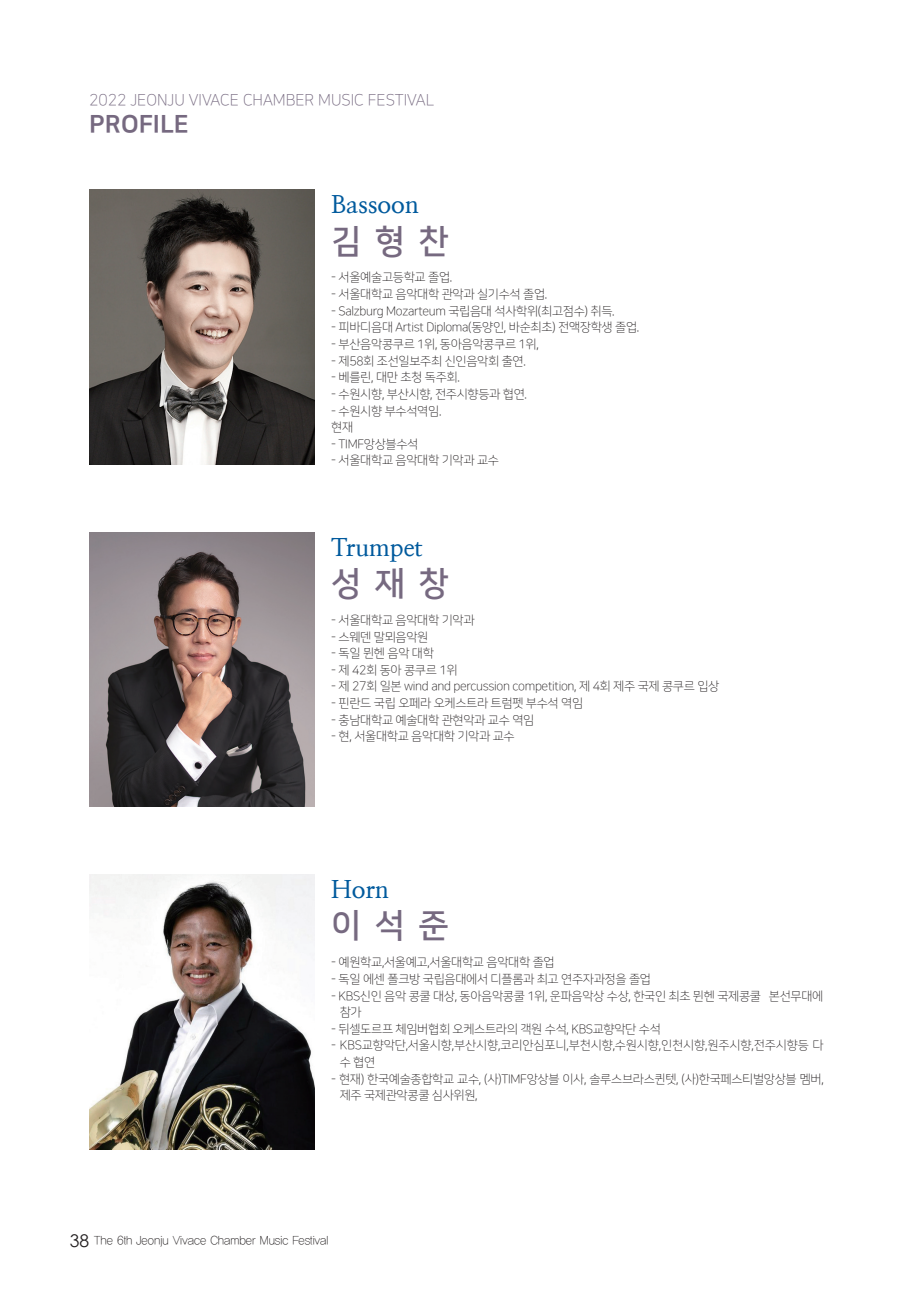
<style>
.page{position:relative;width:923px;height:1310px;background:#fff}
.page>*{position:absolute;margin:0;border:0;box-sizing:border-box;transform-origin:0 0}
.t1{font:33.25px "Nanum Square B";letter-spacing:.4em;color:#766980}
.t2{font:700 24.5px "Nanum Myeongjo";color:#015a9d}
.t3{font:24.5px "Nanum Square EB";color:#766980}
.t4{font:15.75px "Nanum Square L";color:#766980}
.t5{font:12.25px/16.6px "Nanum Square L";letter-spacing:-.025em;color:#231f20}
.t6{font:12.25px "YDIYGO310";color:#231f20;scale:.95 1}
.s1{font-family:"Century Gothic";font-size:17.5px}
</style>
<div class="page">
<img style="left:89px;top:874px;width:225px;height:275px">
<img style="left:89px;top:190px;width:225px;height:274px">
<img style="left:89px;top:532px;width:225px;height:275px">
<p class="t4" style="left:89px;top:92px;width:346px">2022 JEONJU VIVACE CHAMBER MUSIC FESTIVAL</p>
<h2 class="t3" style="left:89px;top:111px;width:101px">PROFILE</h2>
<h2 class="t2" style="left:331px;top:190px;width:89px">Bassoon</h2>
<h1 class="t1" style="left:331px;top:223px;width:119px">김형찬</h1>
<p class="t5" style="left:331px;top:269px;width:122px">- 서울예술고등학교 졸업.</p>
<p class="t5" style="left:331px;top:286px;width:217px">- 서울대학교 음악대학 관악과 실기수석 졸업.</p>
<p class="t5" style="left:331px;top:303px;width:285px">- Salzburg Mozarteum 국립음대 석사학위(최고점수) 취득.</p>
<p class="t5" style="left:331px;top:319px;width:309px">- 피바디음대 Artist Diploma(동양인, 바순최초) 전액장학생 졸업.</p>
<p class="t5" style="left:331px;top:336px;width:209px">- 부산음악콩쿠르 1위, 동아음악콩쿠르 1위,</p>
<p class="t5" style="left:331px;top:353px;width:196px">- 제58회 조선일보주최 신인음악회 출연.</p>
<p class="t5" style="left:331px;top:369px;width:130px">- 베를린, 대만 초청 독주회.</p>
<p class="t5" style="left:331px;top:386px;width:197px">- 수원시향, 부산시향, 전주시향등과 협연.</p>
<p class="t5" style="left:331px;top:402px;width:112px">- 수원시향 부수석역임. 현재</p>
<p class="t5" style="left:331px;top:436px;width:89px">- TIMF앙상블수석</p>
<p class="t5" style="left:331px;top:452px;width:169px">- 서울대학교 음악대학 기악과 교수</p>
<h2 class="t2" style="left:331px;top:532px;width:93px">Trumpet</h2>
<h1 class="t1" style="left:331px;top:566px;width:119px">성재창</h1>
<p class="t5" style="left:331px;top:612px;width:145px">- 서울대학교 음악대학 기악과</p>
<p class="t5" style="left:331px;top:628px;width:99px">- 스웨덴 말뫼음악원</p>
<p class="t5" style="left:331px;top:645px;width:104px">- 독일 뮌헨 음악 대학</p>
<p class="t5" style="left:331px;top:662px;width:128px">- 제 42회 동아 콩쿠르 1위</p>
<p class="t5" style="left:331px;top:678px;width:390px">- 제 27회 일본 wind and percussion competition, 제 4회 제주 국제 콩쿠르 입상</p>
<p class="t5" style="left:331px;top:695px;width:253px">- 핀란드 국립 오페라 오케스트라 트럼펫 부수석 역임</p>
<p class="t5" style="left:331px;top:711px;width:205px">- 충남대학교 예술대학 관현악과 교수 역임</p>
<p class="t5" style="left:331px;top:728px;width:185px">- 현, 서울대학교 음악대학 기악과 교수</p>
<h2 class="t2" style="left:331px;top:874px;width:59px">Horn</h2>
<h1 class="t1" style="left:331px;top:908px;width:119px">이석준</h1>
<p class="t5" style="left:331px;top:954px;width:225px">- 예원학교,서울예고,서울대학교 음악대학 졸업</p>
<p class="t5" style="left:331px;top:971px;width:321px">- 독일 에센 폴크방 국립음대에서 디플롬과 최고 연주자과정을 졸업</p>
<p class="t5" style="left:340px;top:987px;width:485px;text-indent:-8px">- KBS신인 음악 콩쿨 대상, 동아음악콩쿨 1위, 운파음악상 수상, 한국인 최초 뮌헨 국제콩쿨 본선무대에 참가</p>
<p class="t5" style="left:331px;top:1021px;width:331px">- 뒤셀도르프 체임버협회 오케스트라의 객원 수석, KBS교향악단 수석</p>
<p class="t5" style="left:340px;top:1037px;width:485px;text-indent:-8px">- KBS교향악단,서울시향,부산시향,코리안심포니,부천시향,수원시향,인천시향,원주시향,전주시향등 다 수 협연</p>
<p class="t5" style="left:340px;top:1070px;width:485px;text-indent:-8px">- 현재) 한국예술종합학교 교수, (사)TIMF앙상블 이사, 솔루스브라스퀸텟, (사)한국페스티벌앙상블 멤버, 제주 국제관악콩쿨 심사위원,</p>
<p class="t6" style="left:70px;top:1234px;width:273px"><span class="s1">38</span> The 6th Jeonju Vivace Chamber Music Festival</p>
</div>
